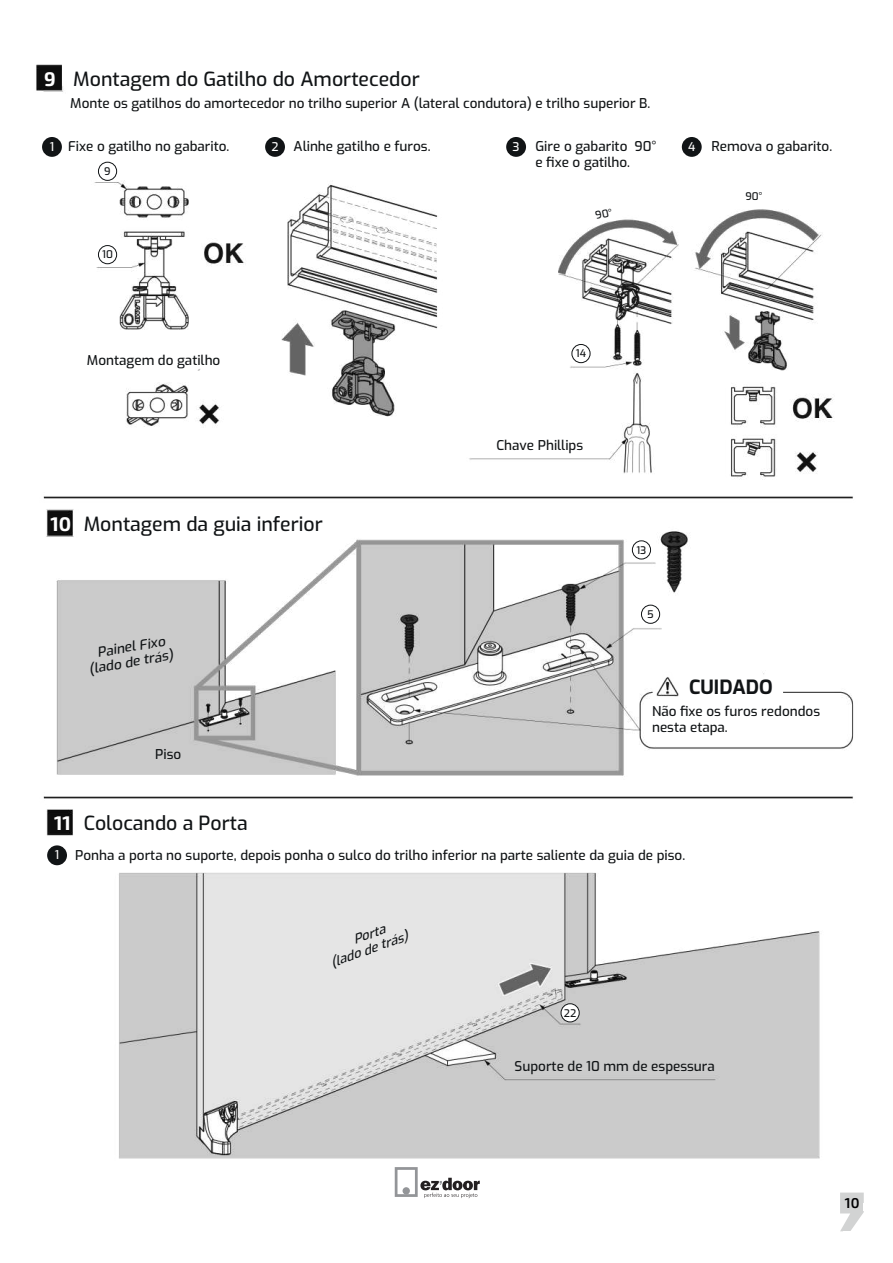
<style>
.page{position:relative;width:893px;height:1263px;background:#fff}
.page>*{position:absolute;margin:0;border:0;box-sizing:border-box;transform-origin:0 0}
.t1{font:700 19.8px "Exo 2";color:#fff}
.t2{font:19.5px "Exo";color:#111416}
.t3{font:600 14.25px "Exo 2";color:#000001}
.t4{font:13.5px/15.3px "Exo";color:#111416}
.t5{font:italic 13.35px/15px "Exo";color:#111416;text-align:center}
.t6{font:italic 12.75px/14.2px "Exo";color:#111416}
.t7{font:12px "Exo";color:#fff}
.t8{font:10.5px "Exo";color:#111416}
.s1{font-family:"Exo 2";font-weight:700;font-size:19.8px;color:#fff}
</style>
<div class="page">
<img style="left:36px;top:64px;width:818px;height:1135px">
<svg style="left:395px;top:1167px;width:85px;height:31px"></svg>
<div style="left:403px;top:1187px;width:7px;height:7px;background:#939598;border-radius:50%"></div>
<div style="left:98px;top:162px;width:19px;height:18px;background:#fff;border-radius:50%"></div>
<div style="left:98px;top:162px;width:19px;height:19px;border:1px solid #111416;border-radius:50%"></div>
<div style="left:98px;top:246px;width:19px;height:18px;background:#fff;border-radius:50%"></div>
<div style="left:98px;top:245px;width:19px;height:19px;border:1px solid #111416;border-radius:50%"></div>
<div style="left:572px;top:344px;width:18px;height:19px;background:#fff;border-radius:50%"></div>
<div style="left:571px;top:344px;width:19px;height:19px;border:1px solid #111416;border-radius:50%"></div>
<div style="left:632px;top:541px;width:19px;height:18px;background:#fff;border-radius:50%"></div>
<div style="left:632px;top:540px;width:19px;height:19px;border:1px solid #111416;border-radius:50%"></div>
<div style="left:641px;top:605px;width:19px;height:18px;background:#fff;border-radius:50%"></div>
<div style="left:641px;top:605px;width:19px;height:19px;border:1px solid #111416;border-radius:50%"></div>
<div style="left:42px;top:137px;width:20px;height:20px;background:#111416;border-radius:50%"></div>
<div style="left:265px;top:137px;width:20px;height:20px;background:#111416;border-radius:50%"></div>
<div style="left:506px;top:137px;width:20px;height:20px;background:#111416;border-radius:50%"></div>
<div style="left:682px;top:137px;width:20px;height:20px;background:#111416;border-radius:50%"></div>
<div style="left:47px;top:845px;width:20px;height:20px;background:#111416;border-radius:50%"></div>
<div style="left:561px;top:1004px;width:18px;height:18px;background:#fff;border-radius:50%"></div>
<div style="left:561px;top:1003px;width:19px;height:19px;border:1px solid #111416;border-radius:50%"></div>
<svg style="left:840px;top:1192px;width:24px;height:39px"></svg>
<svg style="left:595px;top:208px;width:16px;height:11px"></svg>
<h1 class="t1" style="left:44px;top:67px;width:13px">9</h1>
<h2 class="t2" style="left:73px;top:65px;width:348px">Montagem do Gatilho do Amortecedor</h2>
<p class="t4" style="left:70px;top:95px;width:582px">Monte os gatilhos do amortecedor no trilho superior A (lateral condutora) e trilho superior B.</p>
<p class="t4" style="left:68px;top:138px;width:163px">Fixe o gatilho no gabarito.</p>
<p class="t4" style="left:294px;top:138px;width:138px">Alinhe gatilho e furos.</p>
<p class="t4" style="left:535px;top:138px;width:122px">Gire o gabarito 90° e fixe o gatilho.</p>
<p class="t4" style="left:711px;top:138px;width:122px">Remova o gabarito.</p>
<p class="t7" style="left:50px;top:138px;width:6px">1</p>
<p class="t7" style="left:271px;top:138px;width:9px">2</p>
<p class="t7" style="left:513px;top:138px;width:8px">3</p>
<p class="t7" style="left:688px;top:138px;width:9px">4</p>
<p class="t8" style="left:104px;top:164px;width:8px">9</p>
<p class="t8" style="left:102px;top:247px;width:12px">10</p>
<p class="t4" style="left:87px;top:352px;width:135px">Montagem do gatilho</p>
<h2 class="t2" style="left:50px;top:510px;width:274px"><span class="s1">10</span> Montagem da guia inferior</h2>
<p class="t5" style="left:85px;top:646px;width:87px;rotate:-10deg">Painel Fixo (lado de trás)</p>
<p class="t4" style="left:155px;top:746px;width:28px">Piso</p>
<h2 class="t2" style="left:54px;top:808px;width:195px"><span class="s1">11</span> Colocando a Porta</h2>
<p class="t8" style="left:745px;top:189px;width:18px">90°</p>
<p class="t8" style="left:576px;top:346px;width:12px">14</p>
<p class="t4" style="left:496px;top:437px;width:88px">Chave Phillips</p>
<p class="t8" style="left:636px;top:542px;width:11px">13</p>
<p class="t8" style="left:647px;top:606px;width:8px">5</p>
<h2 class="t2" style="left:689px;top:673px;width:85px">CUIDADO</h2>
<p class="t4" style="left:652px;top:703px;width:170px">Não fixe os furos redondos nesta etapa.</p>
<p class="t7" style="left:55px;top:846px;width:6px">1</p>
<p class="t4" style="left:75px;top:846px;width:611px">Ponha a porta no suporte, depois ponha o sulco do trilho inferior na parte saliente da guia de piso.</p>
<p class="t6" style="left:323px;top:942px;width:83px;text-indent:29px;rotate:-20deg">Porta (lado de trás)</p>
<p class="t8" style="left:564px;top:1005px;width:14px">22</p>
<p class="t4" style="left:515px;top:1058px;width:202px">Suporte de 10 mm de espessura</p>
<p class="t3" style="left:845px;top:1195px;width:16px">10</p>
</div>
